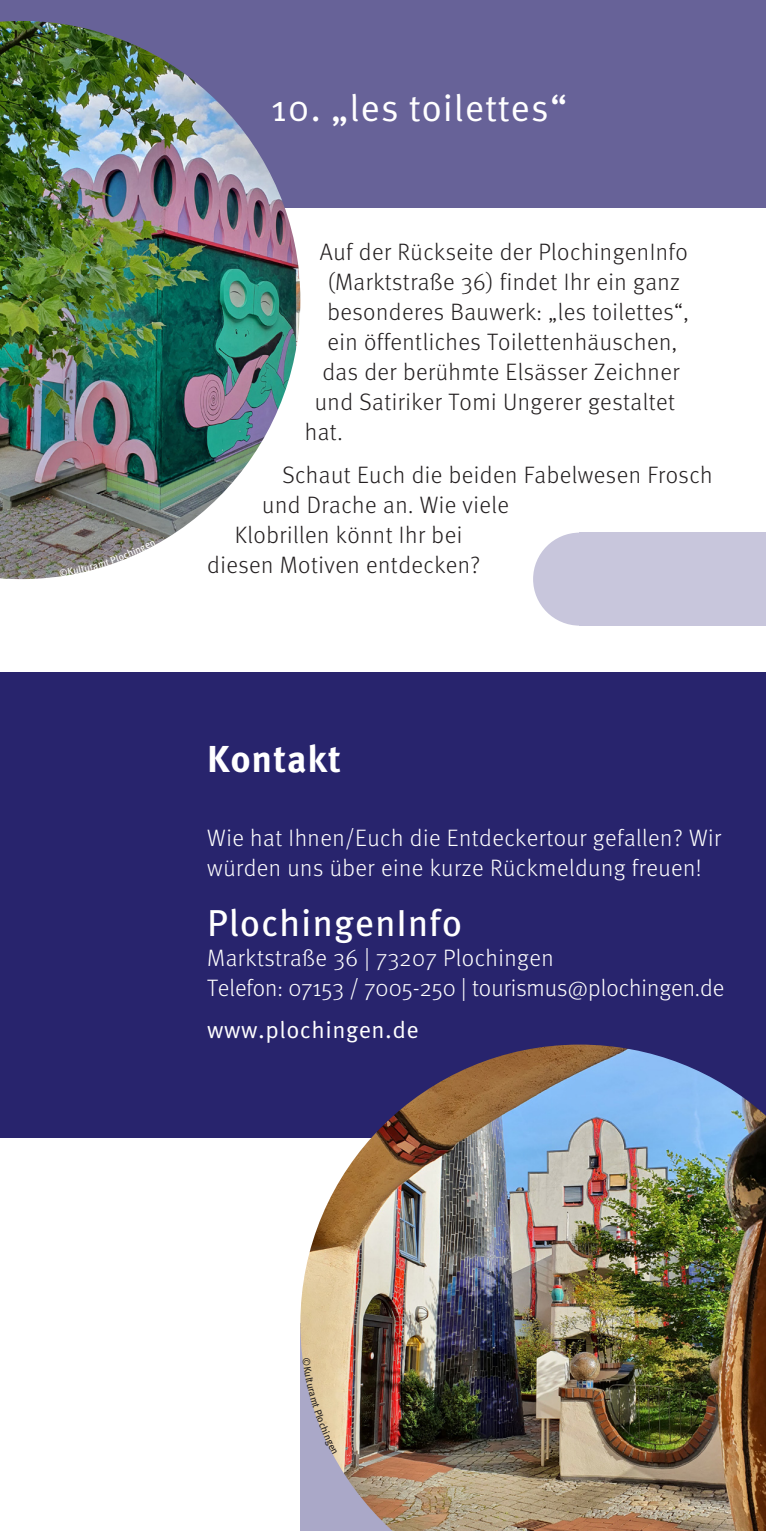
<style>
.page{position:relative;width:766px;height:1531px;background:#fff}
.page>*{position:absolute;margin:0;border:0;box-sizing:border-box;transform-origin:0 0}
.t1{font:37.5px "Meta Pro Norm";letter-spacing:.02em;color:#fff}
.t2{font:37.5px "Meta OT";letter-spacing:.02em;color:#fff}
.t3{font:700 37.5px "Meta OT";letter-spacing:.02em;color:#fff}
.t4{font:300 23.75px "Meta Pro";letter-spacing:.02em;color:#231f20}
.t5{font:300 23.75px/30px "Meta Pro";letter-spacing:.02em;color:#fff}
.t6{font:300 23.75px "Meta Pro";color:#fff}
.t7{font:23.75px "Meta Pro Norm";letter-spacing:.02em;color:#fff}
</style>
<div class="page">
<div style="left:0;top:0;width:765px;height:207px;background:#676298"></div>
<img style="left:0;top:21px;width:300px;height:558px">
<div style="left:0;top:672px;width:765px;height:465px;background:#28246d"></div>
<div style="left:533px;top:533px;width:93px;height:93px;background:#c8c6dc;border-radius:50%"></div>
<div style="left:579px;top:533px;width:186px;height:93px;background:#c8c6dc"></div>
<img style="left:300px;top:1044px;width:465px;height:487px">
<svg style="left:59px;top:540px;width:96px;height:37px"></svg>
<svg style="left:302px;top:1358px;width:35px;height:96px;background:#cebfae"></svg>
<p class="t1" style="left:271px;top:80px;width:298px">10. „les toilettes“</p>
<p class="t4" style="left:320px;top:235px;width:369px">Auf der Rückseite der PlochingenInfo</p>
<p class="t4" style="left:327px;top:265px;width:354px">(Marktstraße 36) findet Ihr ein ganz</p>
<p class="t4" style="left:327px;top:295px;width:363px">besonderes Bauwerk: „les toilettes“,</p>
<p class="t4" style="left:327px;top:325px;width:351px">ein öffentliches Toilettenhäuschen,</p>
<p class="t4" style="left:322px;top:355px;width:358px">das der berühmte Elsässer Zeichner</p>
<p class="t4" style="left:315px;top:385px;width:361px">und Satiriker Tomi Ungerer gestaltet</p>
<p class="t4" style="left:305px;top:415px;width:39px">hat.</p>
<p class="t4" style="left:282px;top:457px;width:431px">Schaut Euch die beiden Fabelwesen Frosch</p>
<p class="t4" style="left:262px;top:487px;width:248px">und Drache an. Wie viele</p>
<p class="t4" style="left:235px;top:517px;width:229px">Klobrillen könnt Ihr bei</p>
<p class="t4" style="left:207px;top:547px;width:274px">diesen Motiven entdecken?</p>
<p class="t3" style="left:207px;top:735px;width:135px">Kontakt</p>
<p class="t5" style="left:207px;top:821px;width:515px">Wie hat Ihnen/Euch die Entdeckertour gefallen? Wir würden uns über eine kurze Rückmeldung freuen!</p>
<p class="t2" style="left:207px;top:900px;width:256px">PlochingenInfo</p>
<p class="t5" style="left:207px;top:941px;width:348px">Marktstraße 36 | 73207 Plochingen</p>
<p class="t6" style="left:207px;top:970px;width:518px">Telefon: 07153 / 7005-250 | tourismus@plochingen.de</p>
<p class="t7" style="left:207px;top:1012px;width:213px">www.plochingen.de</p>
</div>
